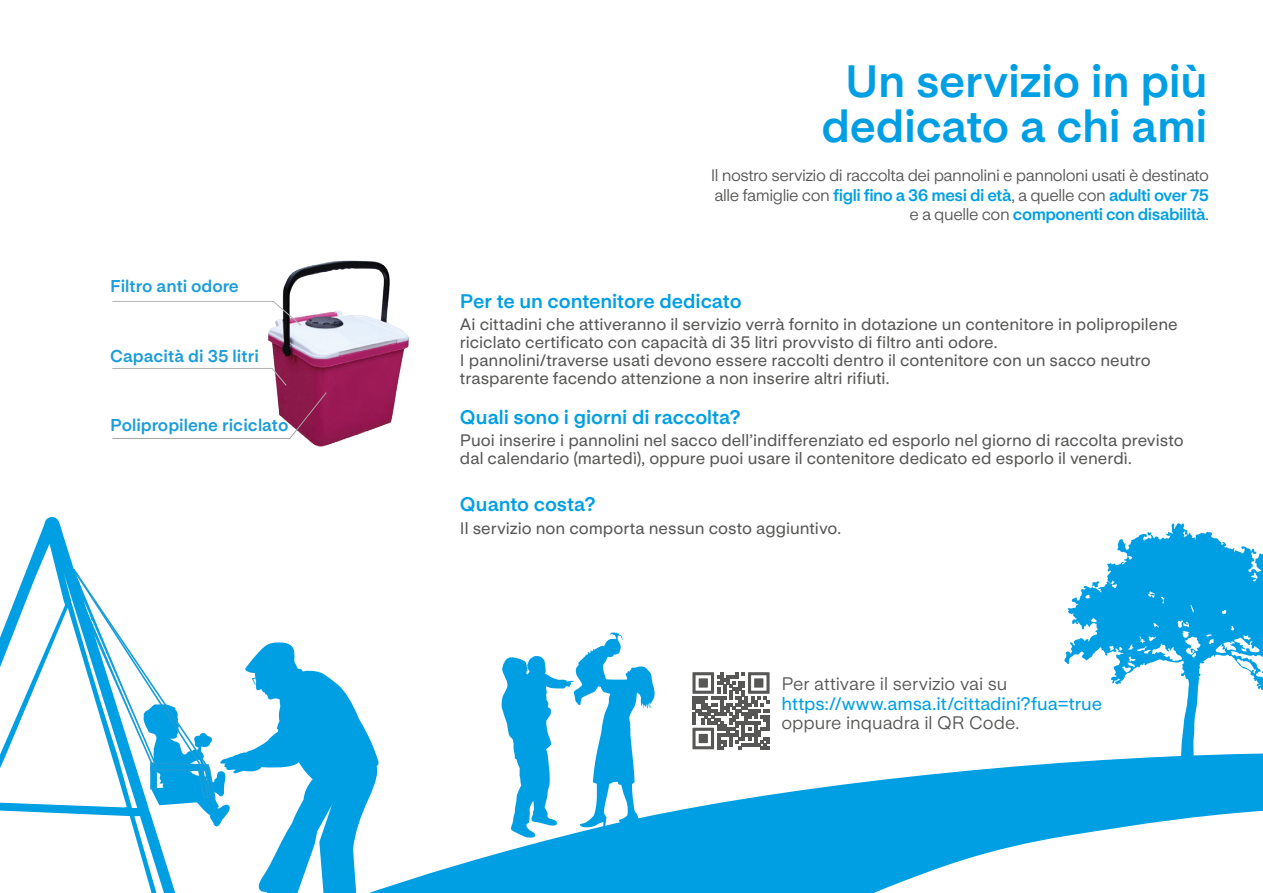
<style>
.page{position:relative;width:1263px;height:893px;background:#fff}
.page>*{position:absolute;margin:0;border:0;box-sizing:border-box;transform-origin:0 0}
.t1{font:700 45px/45px "Life Sans";letter-spacing:-.01em;color:#009fe3;text-align:center}
.t2{font:700 19.5px "Life Sans";color:#009fe3}
.t3{font:18px "Life Sans";letter-spacing:-.005em;color:#575756}
.t4{font:500 18px "Life Sans";color:#009fe3}
.t5{font:700 16.95px "Life Sans";color:#1b9dd9}
.t6{font:500 16.5px/18px "Life Sans";color:#575756}
.t7{font:16.5px/19.5px "Life Sans";letter-spacing:-.03em;color:#575756;text-align:right}
.s1{font-weight:700;color:#009fe3}
</style>
<div class="page">
<svg style="left:692px;top:672px;width:77px;height:60px"></svg>
<svg style="left:379px;top:732px;width:884px;height:161px"></svg>
<svg style="left:501px;top:632px;width:155px;height:206px"></svg>
<svg style="left:1064px;top:523px;width:199px;height:249px"></svg>
<svg style="left:1092px;top:581px;width:7px;height:7px"></svg>
<svg style="left:1147px;top:532px;width:4px;height:4px"></svg>
<svg style="left:0;top:517px;width:73px;height:297px"></svg>
<svg style="left:71px;top:567px;width:308px;height:326px"></svg>
<img style="left:267px;top:260px;width:142px;height:187px">
<svg style="left:112px;top:301px;width:190px;height:25px"></svg>
<svg style="left:112px;top:368px;width:215px;height:71px"></svg>
<p class="t5" style="left:110px;top:276px;width:130px">Filtro anti odore</p>
<p class="t5" style="left:110px;top:346px;width:150px">Capacità di 35 litri</p>
<p class="t5" style="left:110px;top:416px;width:180px">Polipropilene riciclato</p>
<h1 class="t1" style="left:821px;top:59px;width:388px">Un servizio in più dedicato a chi ami</h1>
<p class="t7" style="left:711px;top:166px;width:500px">Il nostro servizio di raccolta dei pannolini e pannoloni usati è destinato alle famiglie con <span class="s1">figli fino a 36 mesi di età</span>, a quelle con <span class="s1">adulti over 75 </span>e a quelle con <span class="s1">componenti con disabilità</span>.</p>
<p class="t2" style="left:460px;top:290px;width:283px">Per te un contenitore dedicato</p>
<p class="t6" style="left:460px;top:315px;width:719px">Ai cittadini che attiveranno il servizio verrà fornito in dotazione un contenitore in polipropilene riciclato certificato con capacità di 35 litri provvisto di filtro anti odore.<br>I pannolini/traverse usati devono essere raccolti dentro il contenitore con un sacco neutro trasparente facendo attenzione a non inserire altri rifiuti.</p>
<p class="t2" style="left:460px;top:406px;width:282px">Quali sono i giorni di raccolta?</p>
<p class="t6" style="left:460px;top:432px;width:725px">Puoi inserire i pannolini nel sacco dell’indifferenziato ed esporlo nel giorno di raccolta previsto dal calendario (martedì), oppure puoi usare il contenitore dedicato ed esporlo il venerdì.</p>
<p class="t2" style="left:460px;top:493px;width:137px">Quanto costa?</p>
<p class="t6" style="left:460px;top:519px;width:383px">Il servizio non comporta nessun costo aggiuntivo.</p>
<p class="t3" style="left:781px;top:674px;width:228px">Per attivare il servizio vai su</p>
<p class="t4" style="left:781px;top:693px;width:322px">https://www.amsa.it/cittadini?fua=true</p>
<p class="t3" style="left:781px;top:713px;width:239px">oppure inquadra il QR Code.</p>
</div>
